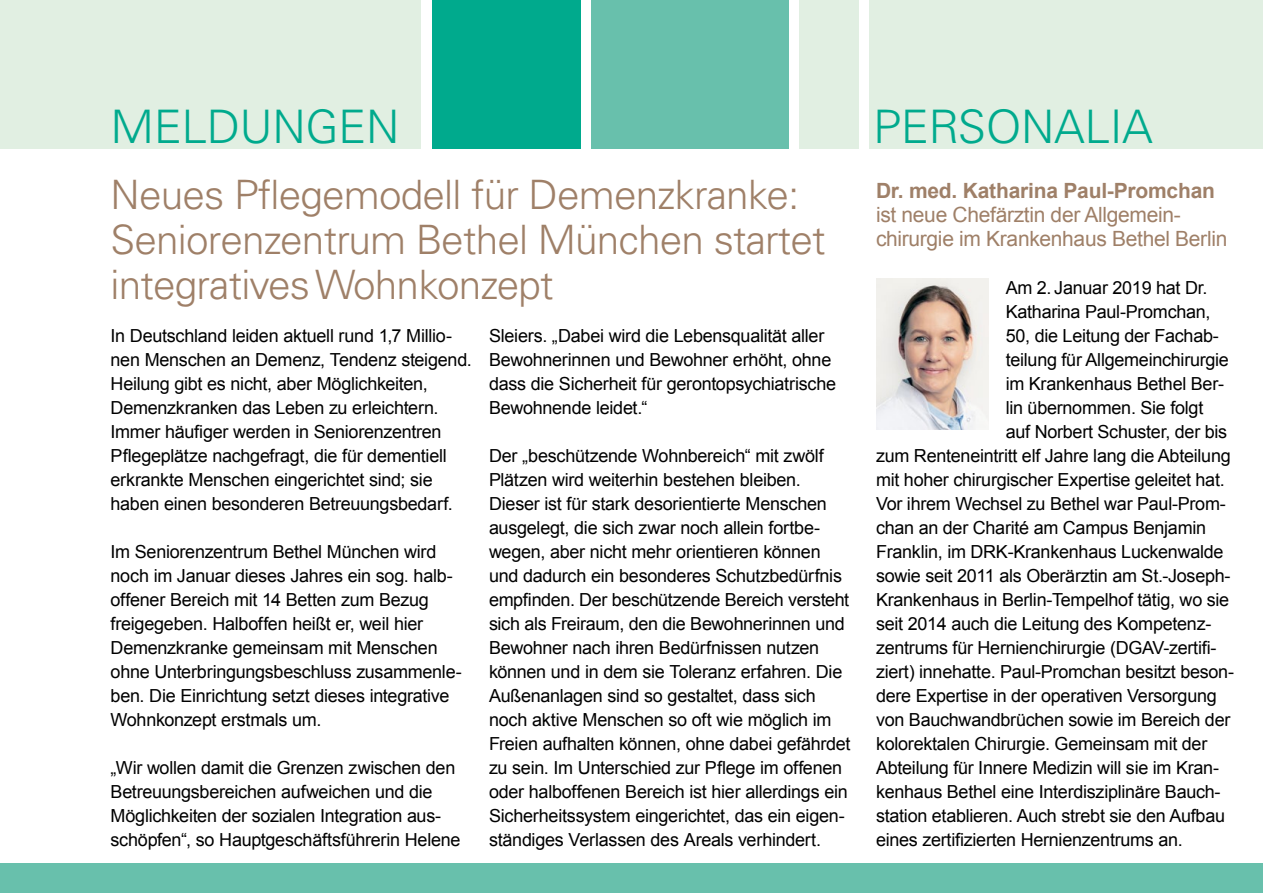
<style>
.page{position:relative;width:1263px;height:893px;background:#fff}
.page>*{position:absolute;margin:0;border:0;box-sizing:border-box;transform-origin:0 0}
.t1{font:300 46.2px "Univers LT Pro 45";letter-spacing:-.01em;color:#00aa8d}
.t2{font:300 40.5px/45px "Univers LT Pro 45";letter-spacing:-.02em;color:#9f8068}
.t3{font:21px/24px "Arial";letter-spacing:-.015em;color:#9f8068}
.t4{font:700 21px "Arial";letter-spacing:-.01em;color:#9f8068}
.t5{font:18px/24px "Arial";letter-spacing:-.015em;color:#000}
</style>
<div class="page">
<div style="left:0;top:0;width:421px;height:149px;background:#e1efe2"></div>
<div style="left:870px;top:0;width:393px;height:149px;background:#e1efe2"></div>
<div style="left:432px;top:0;width:148px;height:149px;background:#00aa8d"></div>
<div style="left:799px;top:0;width:60px;height:149px;background:#e1efe2"></div>
<div style="left:591px;top:0;width:198px;height:149px;background:#68c0ac"></div>
<img style="left:876px;top:279px;width:113px;height:151px">
<div style="left:0;top:863px;width:1263px;height:30px;background:#68c0ac"></div>
<h1 class="t1" style="left:111px;top:98px;width:290px">MELDUNGEN</h1>
<h1 class="t1" style="left:873px;top:98px;width:281px">PERSONALIA</h1>
<h2 class="t2" style="left:111px;top:172px;width:717px">Neues Pflegemodell für Demenzkranke:<br>Seniorenzentrum Bethel München startet integratives Wohnkonzept</h2>
<p class="t4" style="left:876px;top:177px;width:340px">Dr. med. Katharina Paul-Promchan</p>
<p class="t3" style="left:876px;top:203px;width:353px">ist neue Chefärztin der Allgemein&shy;chirurgie im Krankenhaus Bethel Berlin</p>
<p class="t5" style="left:1006px;top:276px;width:203px">Am 2. Januar 2019 hat Dr.</p>
<p class="t5" style="left:1006px;top:300px;width:206px">Katharina Paul--Promchan,</p>
<p class="t5" style="left:1006px;top:324px;width:215px">50, die Leitung der Fachab-</p>
<p class="t5" style="left:1006px;top:348px;width:225px">teilung für Allgemeinchirurgie</p>
<p class="t5" style="left:1006px;top:372px;width:220px">im Krankenhaus Bethel Ber-</p>
<p class="t5" style="left:1006px;top:396px;width:199px">lin übernommen. Sie folgt</p>
<p class="t5" style="left:1006px;top:420px;width:223px">auf Norbert Schuster, der bis</p>
<p class="t5" style="left:876px;top:444px;width:356px">zum Renteneintritt elf Jahre lang die Abteilung</p>
<p class="t5" style="left:876px;top:468px;width:350px">mit hoher chirurgischer Expertise geleitet hat.</p>
<p class="t5" style="left:876px;top:492px;width:351px">Vor ihrem Wechsel zu Bethel war Paul-Prom-</p>
<p class="t5" style="left:876px;top:516px;width:332px">chan an der Charité am Campus Benjamin</p>
<p class="t5" style="left:876px;top:540px;width:349px">Franklin, im DRK-Krankenhaus Luckenwalde</p>
<p class="t5" style="left:876px;top:564px;width:355px">sowie seit 2011 als Oberärztin am St.-Joseph-</p>
<p class="t5" style="left:876px;top:588px;width:355px">Krankenhaus in Berlin-Tempelhof tätig, wo sie</p>
<p class="t5" style="left:876px;top:612px;width:337px">seit 2014 auch die Leitung des Kompetenz-</p>
<p class="t5" style="left:876px;top:636px;width:342px">zentrums für Hernienchirurgie (DGAV-zertifi-</p>
<p class="t5" style="left:876px;top:660px;width:360px">ziert) innehatte. Paul-Promchan besitzt beson-</p>
<p class="t5" style="left:876px;top:684px;width:342px">dere Expertise in der operativen Versorgung</p>
<p class="t5" style="left:876px;top:708px;width:356px">von Bauchwandbrüchen sowie im Bereich der</p>
<p class="t5" style="left:876px;top:732px;width:333px">kolorektalen Chirurgie. Gemeinsam mit der</p>
<p class="t5" style="left:876px;top:756px;width:344px">Abteilung für Innere Medizin will sie im Kran-</p>
<p class="t5" style="left:876px;top:780px;width:346px">kenhaus Bethel eine Interdisziplinäre Bauch-</p>
<p class="t5" style="left:876px;top:804px;width:351px">station etablieren. Auch strebt sie den Aufbau</p>
<p class="t5" style="left:876px;top:828px;width:308px">eines zertifizierten Hernienzentrums an.</p>
<p class="t5" style="left:489px;top:324px;width:348px">Sleiers. „Dabei wird die Lebensqualität aller Bewohnerinnen und Bewohner erhöht, ohne dass die Sicherheit für gerontopsychiatrische Bewohnende leidet.“</p>
<p class="t5" style="left:489px;top:444px;width:363px">Der „beschützende Wohnbereich“ mit zwölf Plätzen wird weiterhin bestehen bleiben.<br>Dieser ist für stark desorientierte Menschen ausgelegt, die sich zwar noch allein fortbe&shy;wegen, aber nicht mehr orientieren können und dadurch ein besonderes Schutzbedürfnis empfinden. Der beschützende Bereich versteht sich als Freiraum, den die Bewohnerinnen und Bewohner nach ihren Bedürfnissen nutzen können und in dem sie Toleranz erfahren. Die Außenanlagen sind so gestaltet, dass sich noch aktive Menschen so oft wie möglich im Freien aufhalten können, ohne dabei gefährdet zu sein. Im Unterschied zur Pflege im offenen oder halboffenen Bereich ist hier allerdings ein Sicherheitssystem eingerichtet, das ein eigen&shy;ständiges Verlassen des Areals verhindert.</p>
<p class="t5" style="left:111px;top:324px;width:363px">In Deutschland leiden aktuell rund 1,7 Millio&shy;nen Menschen an Demenz, Tendenz steigend.<br>Heilung gibt es nicht, aber Möglichkeiten, Demenzkranken das Leben zu erleichtern.<br>Immer häufiger werden in Seniorenzentren Pflegeplätze nachgefragt, die für dementiell erkrankte Menschen eingerichtet sind; sie haben einen besonderen Betreuungsbedarf.</p>
<p class="t5" style="left:111px;top:540px;width:353px">Im Seniorenzentrum Bethel München wird noch im Januar dieses Jahres ein sog. halb&shy;offener Bereich mit 14 Betten zum Bezug freigegeben. Halboffen heißt er, weil hier Demenzkranke gemeinsam mit Menschen ohne Unterbringungsbeschluss zusammenle&shy;ben. Die Einrichtung setzt dieses integrative Wohnkonzept erstmals um.</p>
<p class="t5" style="left:111px;top:756px;width:351px">„Wir wollen damit die Grenzen zwischen den Betreuungsbereichen aufweichen und die Möglichkeiten der sozialen Integration aus&shy;schöpfen“, so Hauptgeschäftsführerin Helene</p>
</div>
